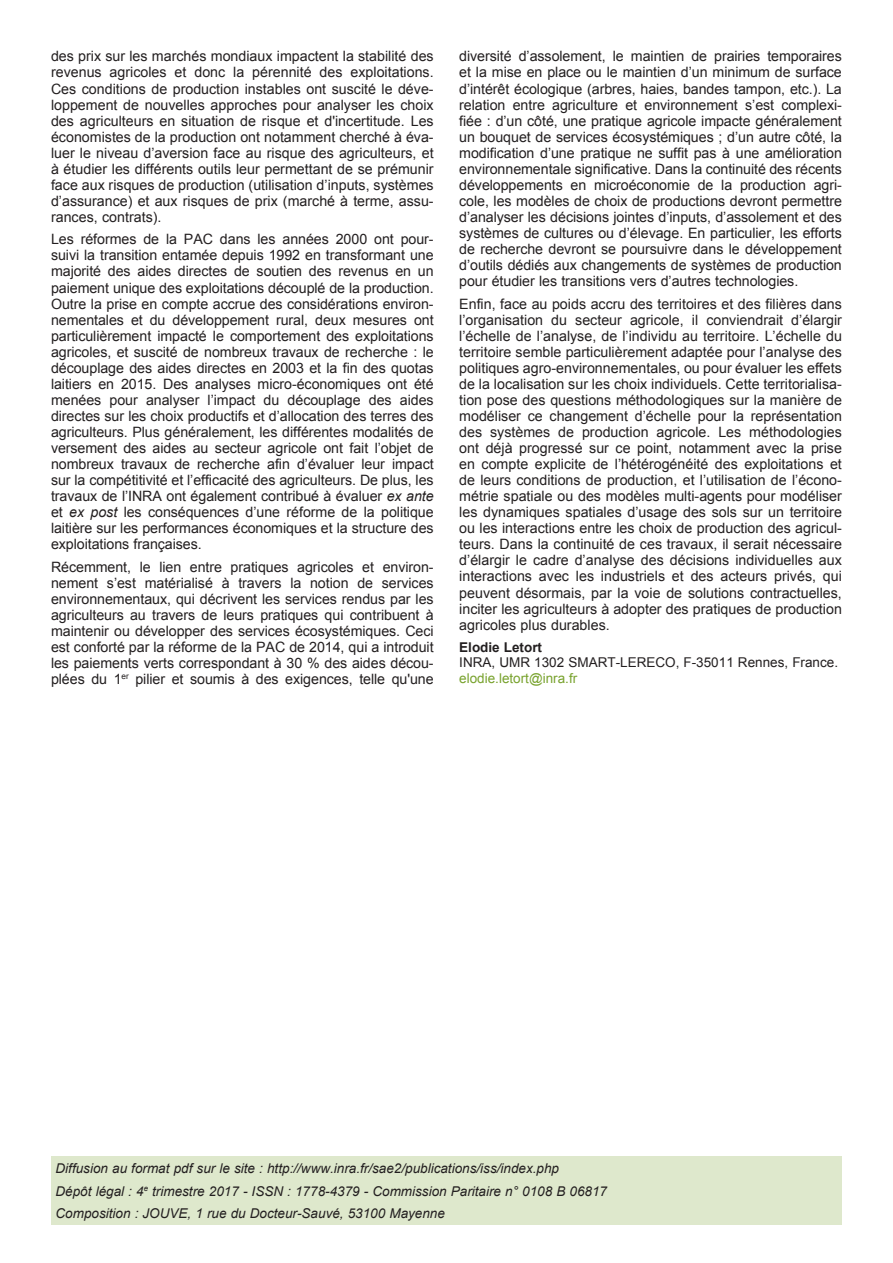
<style>
.page{position:relative;width:893px;height:1263px;background:#fff}
.page>*{position:absolute;margin:0;border:0;box-sizing:border-box;transform-origin:0 0}
.para1{font:14.25px/16px "Arial";letter-spacing:-.005em;color:#231f20;text-align:justify}
.t1{font:italic 13.5px/22.6px "Arial";color:#231f20}
.para3{font:13.5px/15.8px "Arial";color:#231f20}
.s1{font-style:italic}
.s2{font-weight:700}
.s3{color:#78a22d}
</style>
<div class="page">
<div style="left:51px;top:1157px;width:791px;height:68px;background:#dee8cc"></div>
<p class="para1" style="left:51px;top:49px;width:384px">des prix sur les marchés mondiaux impactent la stabilité des revenus agricoles et donc la pérennité des exploitations.<br>Ces conditions de production instables ont suscité le déve&shy;loppement de nouvelles approches pour analyser les choix des agriculteurs en situation de risque et d'incertitude. Les économistes de la production ont notamment cherché à éva&shy;luer le niveau d’aversion face au risque des agriculteurs, et à étudier les différents outils leur permettant de se prémunir face aux risques de production (utilisation d’inputs, systèmes d’assurance) et aux risques de prix (marché à terme, assu&shy;rances, contrats).</p>
<p class="para1" style="left:51px;top:231px;width:384px">Les réformes de la PAC dans les années 2000 ont pour&shy;suivi la transition entamée depuis 1992 en transformant une majorité des aides directes de soutien des revenus en un paiement unique des exploitations découplé de la production.<br>Outre la prise en compte accrue des considérations environ&shy;nementales et du développement rural, deux mesures ont particulièrement impacté le comportement des exploitations agricoles, et suscité de nombreux travaux de recherche : le découplage des aides directes en 2003 et la fin des quotas laitiers en 2015. Des analyses micro-économiques ont été menées pour analyser l’impact du découplage des aides directes sur les choix productifs et d’allocation des terres des agriculteurs. Plus généralement, les différentes modalités de versement des aides au secteur agricole ont fait l’objet de nombreux travaux de recherche afin d’évaluer leur impact sur la compétitivité et l’efficacité des agriculteurs. De plus, les travaux de l’INRA ont également contribué à évaluer <span class="s1">ex ante </span>et <span class="s1">ex post</span> les conséquences d’une réforme de la politique laitière sur les performances économiques et la structure des exploitations françaises.</p>
<p class="para1" style="left:51px;top:559px;width:384px">Récemment, le lien entre pratiques agricoles et environ&shy;nement s’est matérialisé à travers la notion de services environnementaux, qui décrivent les services rendus par les agriculteurs au travers de leurs pratiques qui contribuent à maintenir ou développer des services écosystémiques. Ceci est conforté par la réforme de la PAC de 2014, qui a introduit les paiements verts correspondant à 30 % des aides décou&shy;plées du 1<sup>er</sup> pilier et soumis à des exigences, telle qu'une</p>
<p class="para1" style="left:459px;top:49px;width:384px">diversité d’assolement, le maintien de prairies temporaires et la mise en place ou le maintien d’un minimum de surface d’intérêt écologique (arbres, haies, bandes tampon, etc.). La relation entre agriculture et environnement s’est complexi&shy;fiée : d’un côté, une pratique agricole impacte généralement un bouquet de services écosystémiques ; d’un autre côté, la modification d’une pratique ne suffit pas à une amélioration environnementale significative. Dans la continuité des récents développements en microéconomie de la production agri&shy;cole, les modèles de choix de productions devront permettre d’analyser les décisions jointes d’inputs, d’assolement et des systèmes de cultures ou d’élevage. En particulier, les efforts de recherche devront se poursuivre dans le développement d’outils dédiés aux changements de systèmes de production pour étudier les transitions vers d’autres technologies.</p>
<p class="para1" style="left:459px;top:296px;width:384px">Enfin, face au poids accru des territoires et des filières dans l’organisation du secteur agricole, il conviendrait d’élargir l’échelle de l’analyse, de l’individu au territoire. L’échelle du territoire semble particulièrement adaptée pour l’analyse des politiques agro-environnementales, ou pour évaluer les effets de la localisation sur les choix individuels. Cette territorialisa&shy;tion pose des questions méthodologiques sur la manière de modéliser ce changement d’échelle pour la représentation des systèmes de production agricole. Les méthodologies ont déjà progressé sur ce point, notamment avec la prise en compte explicite de l’hétérogénéité des exploitations et de leurs conditions de production, et l’utilisation de l’écono&shy;métrie spatiale ou des modèles multi-agents pour modéliser les dynamiques spatiales d’usage des sols sur un territoire ou les interactions entre les choix de production des agricul&shy;teurs. Dans la continuité de ces travaux, il serait nécessaire d’élargir le cadre d’analyse des décisions individuelles aux interactions avec les industriels et des acteurs privés, qui peuvent désormais, par la voie de solutions contractuelles, inciter les agriculteurs à adopter des pratiques de production agricoles plus durables.</p>
<p class="para3" style="left:459px;top:639px;width:380px"><span class="s2">Elodie Letort<br></span>INRA, UMR 1302 SMART-LERECO, F-35011 Rennes, France. <span class="s3">elodie.letort@inra.fr</span></p>
<p class="t1" style="left:56px;top:1157px;width:553px">Diffusion au format pdf sur le site : http://www.inra.fr/sae2/publications/iss/index.php<br>Dépôt légal : 4<sup>e</sup> trimestre 2017 - ISSN : 1778-4379 - Commission Paritaire n° 0108 B 06817<br>Composition : JOUVE, 1 rue du Docteur-Sauvé, 53100 Mayenne</p>
</div>
